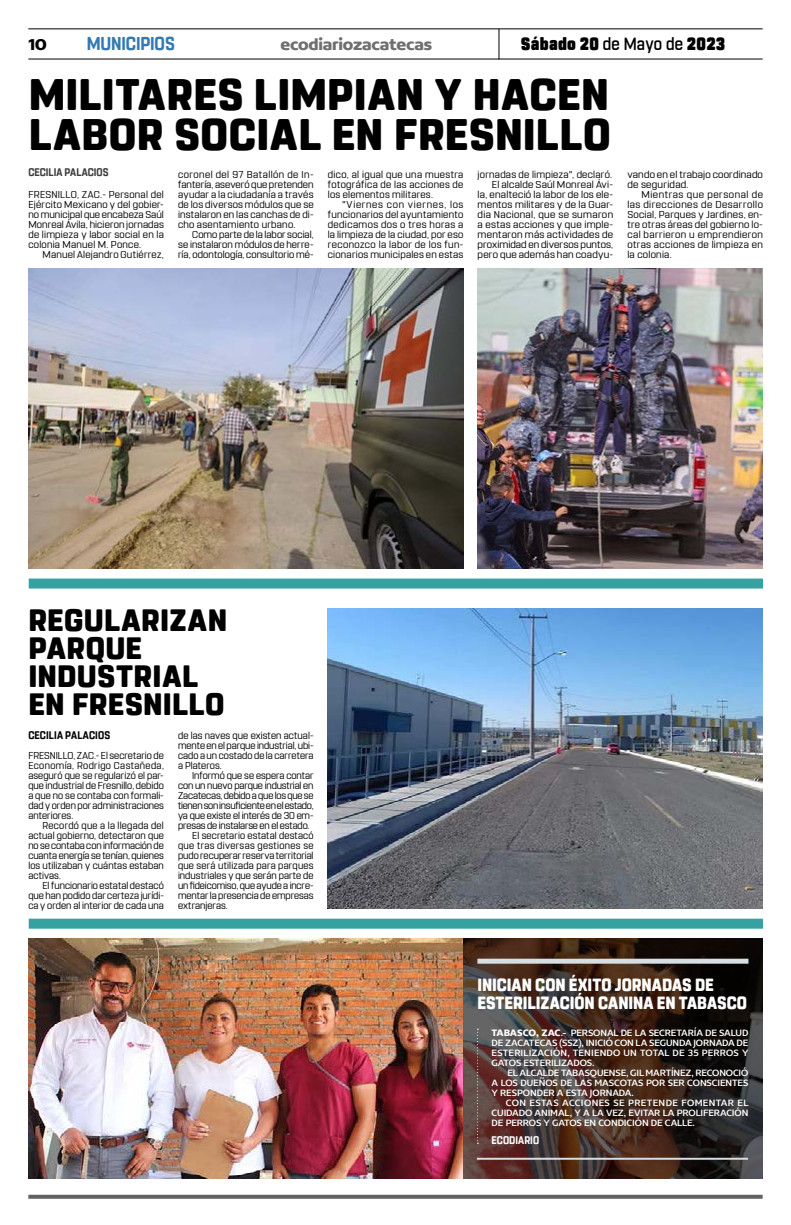
<style>
.page{position:relative;width:791px;height:1225px;background:#fff}
.page>*{position:absolute;margin:0;border:0;box-sizing:border-box;transform-origin:0 0}
.t1{font:800 44px/40px "Rohn Rounded";letter-spacing:.01em;color:#000}
.t2{font:800 30.8px/28px "Rohn Rounded";letter-spacing:.01em;color:#000}
.t3{font:700 18.6px "Rohn Rounded";letter-spacing:-.01em;color:#327ab3;scale:.91 1}
.t4{font:800 17.6px/18px "Rohn Rounded";color:#fff;scale:.92 1}
.t5{font:900 17.6px "Rohn Rounded";letter-spacing:.015em;color:#000;scale:.91 1}
.t6{font:700 16.9px "Concord";letter-spacing:-.01em;color:#706f6f}
.t7{font:700 16.9px "Concord";color:#000}
.t8{font:700 11px "Rohn Rounded";letter-spacing:.005em;color:#3d3d3d;scale:.91 1}
.t9{font:700 11px "Rohn Rounded";letter-spacing:.015em;color:#000;scale:.91 1}
.t10{font:700 11px "Rohn Rounded";letter-spacing:.005em;color:#fff;scale:.91 1}
.t11{font:10px/10px "Rohn Rounded";letter-spacing:.015em;color:#000;text-align:justify}
.t12{font:10px/10px "Concord";letter-spacing:-.01em;color:#fff;text-align:justify}
.t13{font:10px/10px "Rohn Rounded";letter-spacing:.015em;color:#000;text-align:justify;scale:1.04 1}
.t14{font:10px "Rohn Rounded";letter-spacing:-.015em;color:#000}
.t15{font:10px/10px "Rohn Rounded";letter-spacing:.015em;color:#000;scale:1.05 1}
.t16{font:10px "Rohn Rounded";letter-spacing:-.025em;color:#000}
.t17{font:10px "Rohn Rounded";letter-spacing:-.01em;color:#000}
.t18{font:10px "Rohn Rounded";letter-spacing:-.005em;color:#000}
.t19{font:10px "Rohn Rounded";letter-spacing:.035em;color:#000}
.s1{font-weight:500}
.s2{font-weight:700}
</style>
<div class="page">
<svg style="left:28px;top:1194px;width:735px;height:4px;background:#7f7f7f"></svg>
<hr style="left:28px;top:28px;width:735px;height:1px;background:#000">
<hr style="left:28px;top:59px;width:735px;height:1px;background:#000">
<hr style="left:498px;top:29px;width:1px;height:31px;background:#000">
<div style="left:29px;top:918px;width:734px;height:10px;background:#36a1a1"></div>
<div style="left:29px;top:578px;width:734px;height:10px;background:#36a1a1"></div>
<img style="left:328px;top:608px;width:435px;height:300px">
<img style="left:28px;top:938px;width:435px;height:240px">
<svg style="left:463px;top:938px;width:300px;height:240px;background:#3b2a24"></svg>
<svg style="left:477px;top:1028px;width:1px;height:115px"></svg>
<div style="left:477px;top:958px;width:271px;height:5px;background:#d6dee3"></div>
<hr style="left:477px;top:1157px;width:271px;height:2px;background:#d6dee3">
<img style="left:477px;top:268px;width:286px;height:300px">
<img style="left:28px;top:268px;width:435px;height:300px">
<h3 class="t7" style="left:28px;top:34px;width:20px">10</h3>
<h3 class="t3" style="left:87px;top:32px;width:98px">MUNICIPIOS</h3>
<h3 class="t6" style="left:280px;top:34px;width:153px">ecodiariozacatecas</h3>
<h3 class="t5" style="left:521px;top:33px;width:226px">Sábado 20 <span class="s1">de Mayo de</span> 2023</h3>
<h1 class="t1" style="left:29px;top:75px;width:583px">MILITARES LIMPIAN Y HACEN<br>LABOR SOCIAL EN FRESNILLO</h1>
<p class="t8" style="left:28px;top:166px;width:90px">CECILIA PALACIOS</p>
<p class="t11" style="left:178px;top:170px;width:137px">coronel del 97 Batallón de In&shy;fantería, aseveró que pretenden ayudar a la ciudadanía a través de los diversos módulos que se instalaron en las canchas de di&shy;cho asentamiento urbano.</p>
<p class="t11" style="left:178px;top:230px;width:137px;text-indent:14px">Como parte de la labor social, se instalaron módulos de herre&shy;ría, odontología, consultorio mé-</p>
<p class="t11" style="left:28px;top:190px;width:137px">FRESNILLO, ZAC.- Personal del Ejército Mexicano y del gobier&shy;no municipal que encabeza Saúl Monreal Ávila, hicieron jornadas de limpieza y labor social en la colonia Manuel M. Ponce.</p>
<p class="t11" style="left:43px;top:250px;width:123px">Manuel Alejandro Gutiérrez,</p>
<p class="t11" style="left:328px;top:170px;width:137px">dico, al igual que una muestra fotográfica de las acciones de los elementos militares.</p>
<p class="t11" style="left:328px;top:200px;width:137px;text-indent:14px">"Viernes con viernes, los funcionarios del ayuntamiento dedicamos dos o tres horas a la limpieza de la ciudad, por eso reconozco la labor de los fun&shy;cionarios municipales en estas</p>
<p class="t11" style="left:478px;top:170px;width:137px;text-align:right">jornadas de limpieza", declaró.<br>El alcalde Saúl Monreal Ávi-<br>la, enalteció la labor de los ele&shy;mentos militares y de la Guar&shy;dia Nacional, que se sumaron a estas acciones y que imple&shy;mentaron más actividades de proximidad en diversos puntos, pero que además han coadyu-</p>
<p class="t15" style="left:627px;top:170px;width:131px">vando en el trabajo coordinado de seguridad.</p>
<p class="t13" style="left:627px;top:190px;width:132px;text-indent:14px">Mientras que personal de las direcciones de Desarrollo Social, Parques y Jardines, en&shy;tre otras áreas del gobierno lo&shy;cal barrieron u emprendieron otras acciones de limpieza en la colonia.</p>
<h2 class="t2" style="left:28px;top:606px;width:200px">REGULARIZAN<br>PARQUE<br>INDUSTRIAL<br>EN FRESNILLO</h2>
<p class="t9" style="left:28px;top:728px;width:91px">CECILIA PALACIOS</p>
<p class="t11" style="left:28px;top:750px;width:137px">FRESNILLO, ZAC.- El secretario de Economía, Rodrigo Castañeda, aseguró que se regularizó el par&shy;que industrial de Fresnillo, debido a que no se contaba con formali&shy;dad y orden por administraciones anteriores.</p>
<p class="t11" style="left:28px;top:820px;width:137px;text-indent:14px">Recordó que a la llegada del actual gobierno, detectaron que no se contaba con información de cuanta energía se tenían, quienes los utilizaban y cuántas estaban activas.</p>
<p class="t11" style="left:28px;top:880px;width:137px;text-indent:14px">El funcionario estatal destacó que han podido dar certeza jurídi&shy;ca y orden al interior de cada una</p>
<p class="t11" style="left:178px;top:730px;width:137px">de las naves que existen actual&shy;mente en el parque industrial, ubi&shy;cado a un costado de la carretera a Plateros.</p>
<p class="t11" style="left:192px;top:770px;width:123px">Informó que se espera contar</p>
<p class="t14" style="left:178px;top:779px;width:137px">con un nuevo parque industrial en</p>
<p class="t14" style="left:178px;top:789px;width:137px">Zacatecas, debido a que los que se</p>
<p class="t16" style="left:178px;top:799px;width:137px">tienen son insuficiente en el estado,</p>
<p class="t14" style="left:178px;top:809px;width:137px">ya que existe el interés de 30 em-</p>
<p class="t14" style="left:178px;top:819px;width:133px">presas de instalarse en el estado.</p>
<p class="t11" style="left:192px;top:830px;width:123px">El secretario estatal destacó</p>
<p class="t19" style="left:178px;top:839px;width:137px">que tras diversas gestiones se</p>
<p class="t11" style="left:178px;top:850px;width:137px">pudo recuperar reserva territorial</p>
<p class="t11" style="left:178px;top:860px;width:137px">que será utilizada para parques</p>
<p class="t11" style="left:178px;top:870px;width:137px">industriales y que serán parte de</p>
<p class="t17" style="left:178px;top:879px;width:137px">un fideicomiso, que ayude a incre-</p>
<p class="t18" style="left:178px;top:889px;width:137px">mentar la presencia de empresas</p>
<p class="t11" style="left:178px;top:900px;width:51px">extranjeras.</p>
<h3 class="t4" style="left:477px;top:976px;width:295px">INICIAN CON ÉXITO JORNADAS DE<br>ESTERILIZACIÓN CANINA EN TABASCO</h3>
<p class="t12" style="left:492px;top:1027px;width:258px"><span class="s2">TABASCO, ZAC</span>.- PERSONAL DE LA SECRETARÍA DE SALUD DE ZACATECAS (SSZ), INICIÓ CON LA SEGUNDA JORNADA DE ESTERILIZACIÓN, TENIENDO UN TOTAL DE 35 PERROS Y GATOS ESTERILIZADOS.</p>
<p class="t12" style="left:492px;top:1067px;width:258px;text-indent:16px">EL ALCALDE TABASQUENSE, GIL MARTÍNEZ, RECONOCIÓ A LOS DUEÑOS DE LAS MASCOTAS POR SER CONSCIENTES Y RESPONDER A ESTA JORNADA.</p>
<p class="t12" style="left:492px;top:1097px;width:258px;text-indent:14px">CON ESTAS ACCIONES SE PRETENDE FOMENTAR EL CUIDADO ANIMAL, Y A LA VEZ, EVITAR LA PROLIFERACIÓN DE PERROS Y GATOS EN CONDICIÓN DE CALLE.</p>
<p class="t10" style="left:492px;top:1134px;width:54px">ECODIARIO</p>
</div>
